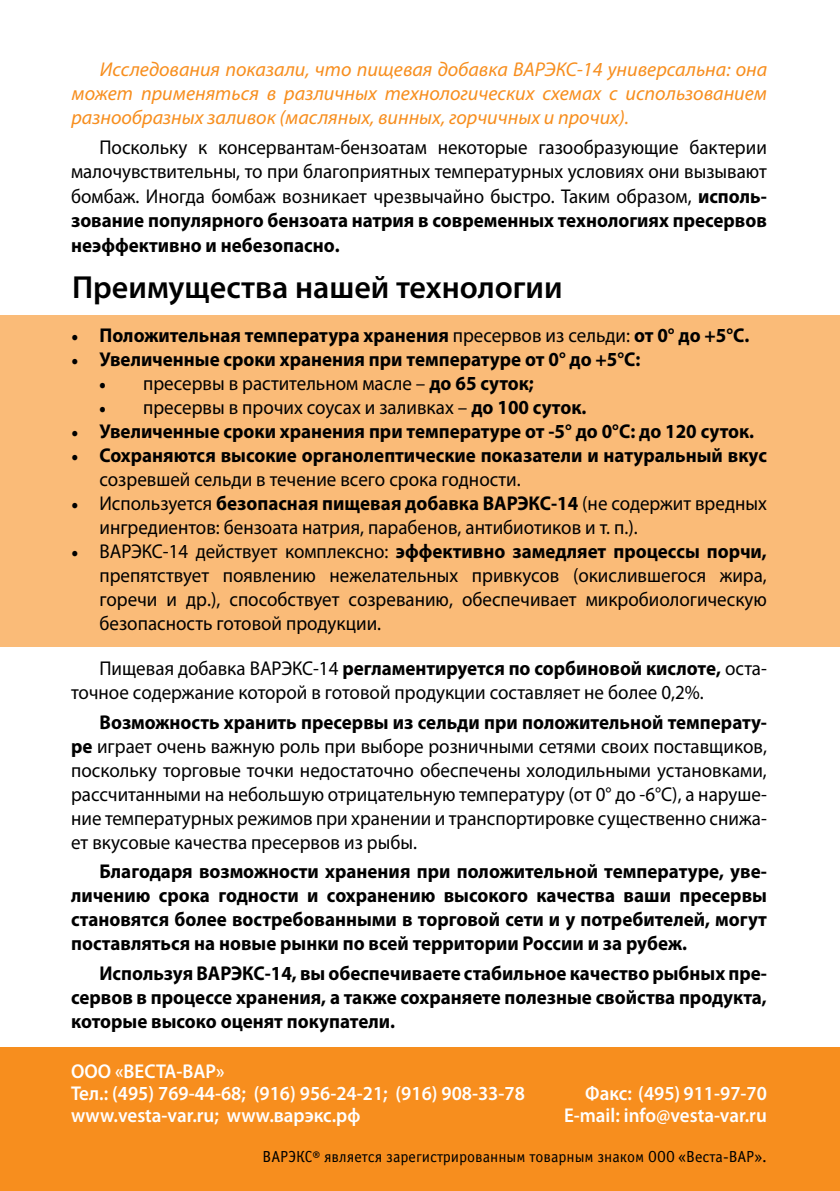
<style>
.page{position:relative;width:840px;height:1191px;background:#fff}
.page>*{position:absolute;margin:0;border:0;box-sizing:border-box;transform-origin:0 0}
.t1{font:600 32px "Myriad Pro";color:#000}
.t2{font:20px/24px "Myriad Pro";color:#000;text-align:justify;scale:.95 1}
.t3{font:700 20px/24px "Myriad Pro";color:#000;text-align:justify;scale:.95 1}
.t4{font:italic 20px/24px "Myriad Pro";color:#f78e1e;text-align:justify}
.t5{font:600 20px/22px "Myriad Pro";color:#fff;scale:.95 1}
.t6{font:16px "Officina Sans C";color:#000}
.s1{font-weight:700}
.s2{font-family:"Minion Pro";font-weight:600}
.s3{font-weight:400}
</style>
<div class="page">
<div style="left:0;top:315px;width:839px;height:331px;background:#fabb78"></div>
<div style="left:0;top:1047px;width:839px;height:144px;background:#f78e1e"></div>
<p class="t4" style="left:71px;top:57px;width:697px;text-indent:28px">Исследования показали, что пищевая добавка ВАРЭКС-14 универсальна: она может применяться в различных технологических схемах с использованием разнообразных заливок (масляных, винных, горчичных и прочих).</p>
<p class="t2" style="left:71px;top:135px;width:733px;text-indent:28px">Поскольку к консервантам-бензоатам некоторые газообразующие бактерии малочувствительны, то при благоприятных температурных условиях они вызывают бомбаж. Иногда бомбаж возникает чрезвычайно быстро. Таким образом, <span class="s1">исполь&shy;зование популярного бензоата натрия в современных технологиях пресервов неэффективно и небезопасно.</span></p>
<h1 class="t1" style="left:72px;top:267px;width:491px">Преимущества нашей технологии</h1>
<p class="t3" style="left:71px;top:323px;width:715px"><span class="s2">•</span> Положительная температура хранения <span class="s3">пресервов из сельди:</span> от 0° до +5°С.</p>
<p class="t3" style="left:71px;top:347px;width:600px"><span class="s2">•</span> Увеличенные сроки хранения при температуре от 0° до +5°С:</p>
<p class="t2" style="left:99px;top:371px;width:459px"><span class="s2">•</span> пресервы в растительном масле – <span class="s1">до 65 суток;</span></p>
<p class="t2" style="left:99px;top:395px;width:514px"><span class="s2">•</span> пресервы в прочих соусах и заливках – <span class="s1">до 100 суток.</span></p>
<p class="t3" style="left:71px;top:419px;width:720px"><span class="s2">•</span> Увеличенные сроки хранения при температуре от -5° до 0°С: до 120 суток.</p>
<p class="t3" style="left:99px;top:443px;width:703px;text-indent:-28px"><span class="s2">•</span> Сохраняются высокие органолептические показатели и натуральный вкус <span class="s3">созревшей сельди в течение всего срока годности.</span></p>
<p class="t2" style="left:99px;top:491px;width:703px;text-indent:-28px"><span class="s2">•</span> Используется <span class="s1">безопасная пищевая добавка ВАРЭКС-14</span> (не содержит вредных ингредиентов: бензоата натрия, парабенов, антибиотиков и т. п.).</p>
<p class="t2" style="left:99px;top:539px;width:703px;text-indent:-28px"><span class="s2">•</span> ВАРЭКС-14 действует комплексно: <span class="s1">эффективно замедляет процессы порчи, </span>препятствует появлению нежелательных привкусов (окислившегося жира, горечи и др.), способствует созреванию, обеспечивает микробиологическую безопасность готовой продукции.</p>
<p class="t2" style="left:71px;top:656px;width:733px;text-indent:28px">Пищевая добавка ВАРЭКС-14 <span class="s1">регламентируется по сорбиновой кислоте,</span> оста&shy;точное содержание которой в готовой продукции составляет не более 0,2%.</p>
<p class="t2" style="left:71px;top:709px;width:733px;text-indent:28px"><span class="s1">Возможность хранить пресервы из сельди при положительной температу&shy;ре</span> играет очень важную роль при выборе розничными сетями своих поставщиков, поскольку торговые точки недостаточно обеспечены холодильными установками, рассчитанными на небольшую отрицательную температуру (от 0° до -6°С), а наруше&shy;ние температурных режимов при хранении и транспортировке существенно снижа&shy;ет вкусовые качества пресервов из рыбы.</p>
<p class="t3" style="left:71px;top:859px;width:733px;text-indent:28px">Благодаря возможности хранения при положительной температуре, уве&shy;личению срока годности и сохранению высокого качества ваши пресервы становятся более востребованными в торговой сети и у потребителей, могут поставляться на новые рынки по всей территории России и за рубеж.</p>
<p class="t3" style="left:71px;top:960px;width:733px;text-indent:28px">Используя ВАРЭКС-14, вы обеспечиваете стабильное качество рыбных пре&shy;сервов в процессе хранения, а также сохраняете полезные свойства продукта, которые высоко оценят покупатели.</p>
<p class="t5" style="left:71px;top:1060px;width:479px">ООО «ВЕСТА-ВАР»<br>Тел.: (495) 769-44-68; (916) 956-24-21; (916) 908-33-78</p>
<p class="t5" style="left:585px;top:1082px;width:192px">Факс: (495) 911-97-70</p>
<p class="t5" style="left:71px;top:1104px;width:306px">www.vesta-var.ru; www.варэкс.рф</p>
<p class="t5" style="left:563px;top:1104px;width:215px">E-mail: info@vesta-var.ru</p>
<p class="t6" style="left:262px;top:1148px;width:505px">ВАРЭКС® является зарегистрированным товарным знаком ООО «Веста-ВАР».</p>
</div>
